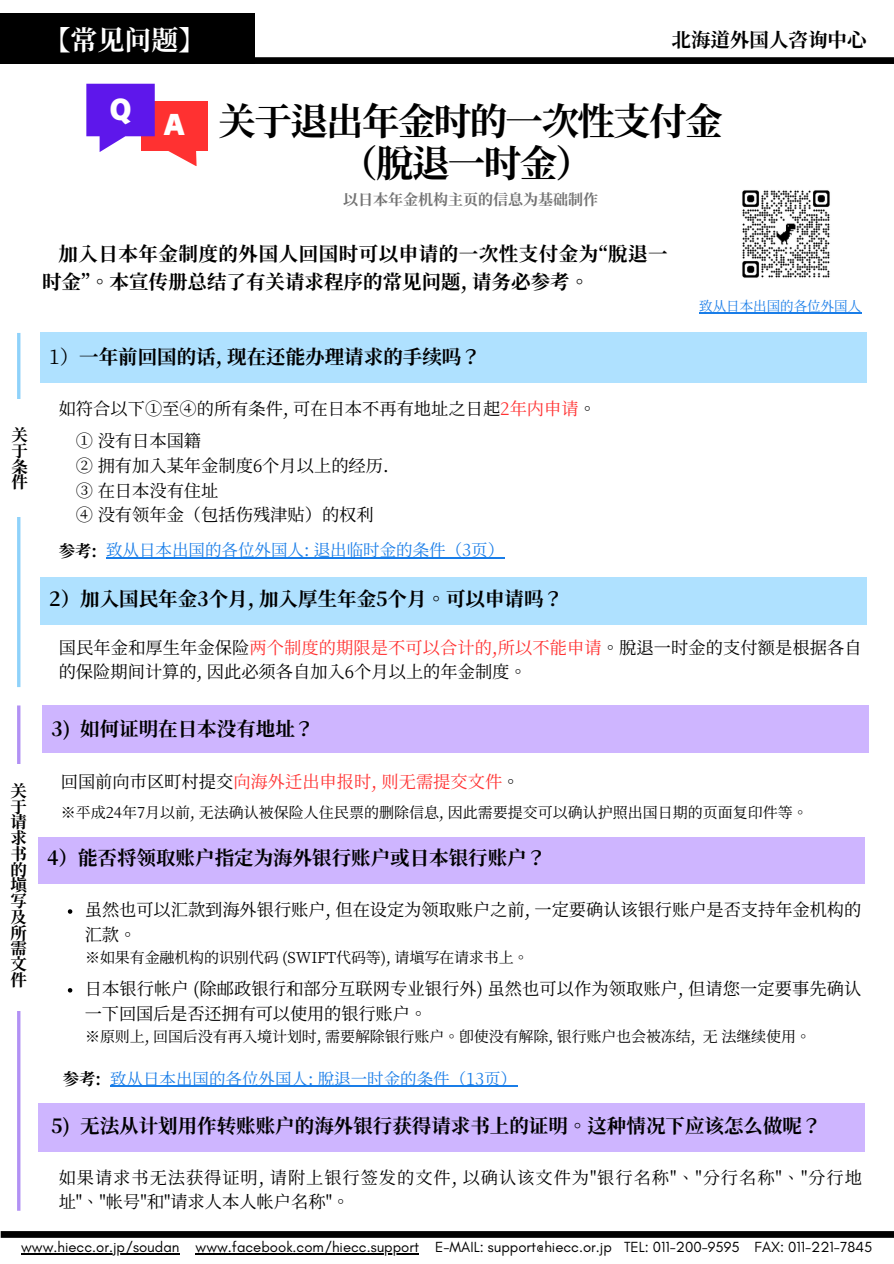
<style>
.page{position:relative;width:894px;height:1264px;background:#fff}
.page>*{position:absolute;margin:0;border:0;box-sizing:border-box;transform-origin:0 0}
.t1{font:37.5px/41.7px "Gen Yo Min TW B";letter-spacing:-.045em;color:#000;text-align:center}
.t2{font:27px "Gen Yo Min TW B";color:#fff}
.t3{font:27px "Canva Rodin Cattleya Pro UB";color:#fff}
.t4{font:19.5px "Gen Yo Min TW B";color:#000}
.t5{font:19.5px/28.2px "Gen Yo Min TW B";letter-spacing:.025em;color:#000}
.t6{font:17.25px/24.8px "Gen Yo Min TW R";color:#000}
.t7{font:17.25px/24.8px "Gen Yo Min TW R";letter-spacing:.055em;color:#000}
.t8{font:17.25px "Gen Yo Min TW R";color:#ff3131}
.t9{font:16.5px "Gen Yo Min TW R";color:#197de8}
.t10{font:16.5px/15.8px "Gen Yo Min TW B";color:#000;text-align:justify}
.t11{font:15px "Gen Yo Min TW R";letter-spacing:-.01em;color:#000}
.t12{font:15px "Gen Yo Min TW B";color:#737373}
.t13{font:14.85px "Glacial Indifference";color:#000}
.t14{font:13.5px "Gen Yo Min TW R";color:#197de8}
.s1{font-family:"Gen Yo Min TW R"}
.s2{color:#ff3131}
.s3{color:#000}
</style>
<div class="page">
<div style="left:6px;top:57px;width:887px;height:7px;background:#000"></div>
<div style="left:0;top:14px;width:254px;height:50px;background:#000"></div>
<svg style="left:1px;top:1231px;width:892px;height:6px;background:#030303"></svg>
<div style="left:141px;top:101px;width:66px;height:49px;background:#ff3131"></div>
<svg style="left:86px;top:84px;width:110px;height:82px"></svg>
<div style="left:40px;top:333px;width:826px;height:50px;background:#afe1ff"></div>
<div style="left:40px;top:576px;width:826px;height:48px;background:#afe1ff"></div>
<div style="left:42px;top:705px;width:826px;height:48px;background:#ceb5ff"></div>
<div style="left:38px;top:837px;width:826px;height:46px;background:#ceb5ff"></div>
<hr style="left:17px;top:333px;width:3px;height:354px;background:#8fd2fa">
<div style="left:8px;top:399px;width:22px;height:117px;background:#fff"></div>
<hr style="left:17px;top:705px;width:3px;height:505px;background:#b291f4">
<div style="left:7px;top:764px;width:27px;height:246px;background:#fff"></div>
<div style="left:38px;top:1103px;width:826px;height:48px;background:#ceb5ff"></div>
<img style="left:742px;top:190px;width:88px;height:88px">
<hr style="left:21px;top:1253px;width:158px;height:1px;background:#000">
<hr style="left:195px;top:1253px;width:224px;height:1px;background:#000">
<svg style="left:68px;top:909px;width:4px;height:4px"></svg>
<svg style="left:68px;top:988px;width:4px;height:4px"></svg>
<hr style="left:106px;top:557px;width:398px;height:1px;background:#197de8">
<hr style="left:110px;top:1085px;width:407px;height:1px;background:#197de8">
<hr style="left:699px;top:312px;width:162px;height:1px;background:#197de8">
<p class="t2" style="left:57px;top:27px;width:136px">【常见问题】</p>
<h1 class="t4" style="left:671px;top:29px;width:196px">北海道外国人咨询中心</h1>
<h3 class="t3" style="left:109px;top:96px;width:24px">Q</h3>
<p class="t1" style="left:218px;top:100px;width:505px">关于退出年金时的一次性支付金（脱退一时金）</p>
<h2 class="t3" style="left:164px;top:111px;width:22px">A</h2>
<p class="t12" style="left:343px;top:191px;width:256px">以日本年金机构主页的信息为基础制作</p>
<p class="t10" style="left:11px;top:427px;width:18px">关于条件</p>
<h6 class="t10" style="left:11px;top:782px;width:18px">关于请求书的填写及所需文件</h6>
<h5 class="t5" style="left:42px;top:240px;width:627px;text-indent:17px">加入日本年金制度的外国人回国时可以申请的一次性支付金为“脱退一时金”。本宣传册总结了有关请求程序的常见问题, 请务必参考。</h5>
<p class="t4" style="left:49px;top:347px;width:433px"><span class="s1">1）</span>一年前回国的话, 现在还能办理请求的手续吗？</p>
<p class="t6" style="left:59px;top:396px;width:538px">如符合以下①至④的所有条件, 可在日本不再有地址之日起<span class="s2">2年内申请</span>。</p>
<p class="t6" style="left:76px;top:428px;width:314px">① 没有日本国籍<br>② 拥有加入某年金制度6个月以上的经历.<br>③ 在日本没有住址</p>
<p class="t6" style="left:76px;top:502px;width:299px">④ 没有领年金（包括伤残津贴）的权利</p>
<h6 class="t10" style="left:59px;top:542px;width:40px">参考:</h6>
<p class="t9" style="left:106px;top:541px;width:399px">致从日本出国的各位外国人: 退出临时金的条件（3页）</p>
<h5 class="t14" style="left:699px;top:299px;width:164px">致从日本出国的各位外国人</h5>
<h5 class="t4" style="left:49px;top:589px;width:515px">2）加入国民年金3个月, 加入厚生年金5个月。可以申请吗？</h5>
<p class="t6" style="left:59px;top:634px;width:804px">国民年金和厚生年金保险<span class="s2">两个制度的期限是不可以合计的,所以不能申请</span>。脱退一时金的支付额是根据各自的保险期间计算的, 因此必须各自加入6个月以上的年金制度。</p>
<h6 class="t4" style="left:51px;top:718px;width:264px">3) 如何证明在日本没有地址？</h6>
<h6 class="t8" style="left:61px;top:773px;width:460px"><span class="s3">回国前向市区町村提交</span>向海外迁出申报时, 则无需提交文件<span class="s3">。</span></h6>
<p class="t11" style="left:61px;top:804px;width:748px">※平成24年7月以前, 无法确认被保险人住民票的删除信息, 因此需要提交可以确认护照出国日期的页面复印件等。</p>
<h5 class="t4" style="left:47px;top:847px;width:500px">4）能否将领取账户指定为海外银行账户或日本银行账户？</h5>
<h6 class="t6" style="left:85px;top:897px;width:777px">虽然也可以汇款到海外银行账户, 但在设定为领取账户之前, 一定要确认该银行账户是否支持年金机构的汇款。</h6>
<p class="t11" style="left:85px;top:950px;width:445px">※如果有金融机构的识别代码 (SWIFT代码等), 请填写在请求书上。</p>
<p class="t6" style="left:85px;top:975px;width:777px">日本银行帐户 (除邮政银行和部分互联网专业银行外) 虽然也可以作为领取账户, 但请您一定要事先确认一下回国后是否还拥有可以使用的银行账户。</p>
<p class="t11" style="left:85px;top:1028px;width:727px">※原则上, 回国后没有再入境计划时, 需要解除银行账户。即使没有解除, 银行账户也会被冻结, 无法继续使用。</p>
<p class="t10" style="left:63px;top:1071px;width:40px">参考:</p>
<p class="t9" style="left:110px;top:1070px;width:408px">致从日本出国的各位外国人: 脱退一时金的条件（13页）</p>
<p class="t4" style="left:51px;top:1116px;width:771px">5) 无法从计划用作转账账户的海外银行获得请求书上的证明。这种情况下应该怎么做呢？</p>
<p class="t7" style="left:59px;top:1164px;width:804px">如果请求书无法获得证明, 请附上银行签发的文件, 以确认该文件为"银行名称"、"分行名称"、"分行地址"、"帐号"和"请求人本人帐户名称"。</p>
<p class="t13" style="left:21px;top:1237px;width:160px">www.hiecc.or.jp/soudan</p>
<p class="t13" style="left:195px;top:1237px;width:678px">www.facebook.com/hiecc.support E-MAIL: support@hiecc.or.jp TEL: 011-200-9595 FAX: 011-221-7845</p>
</div>
